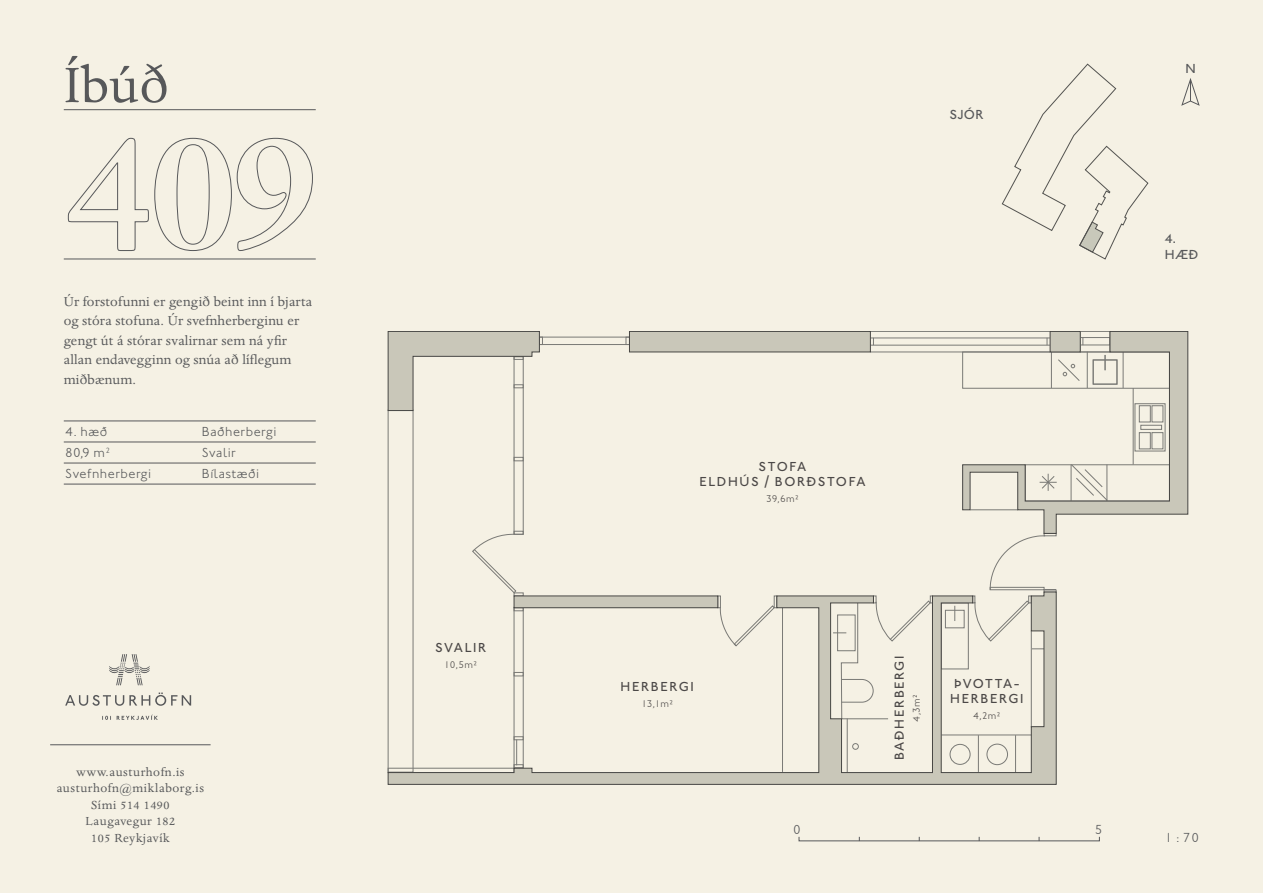
<style>
.page{position:relative;width:1263px;height:893px;background:#f5f1e4}
.page>*{position:absolute;margin:0;border:0;box-sizing:border-box;transform-origin:0 0}
.t1{font:57.3px "Dante MT Std";color:#57585a}
.t2{font:15px/19.5px "Dante MT Std";letter-spacing:.01em;color:#57585a}
.t3{font:13.5px/16.5px "Dante MT Std";letter-spacing:.04em;color:#57585a;text-align:center}
.t4{font:500 13.5px/14.9px "Johnston ITC Std";letter-spacing:.12em;color:#4f4d50;text-align:center}
.t5{font:300 13.5px/21px "Johnston ITC Std";letter-spacing:.04em;color:#57585a}
.t6{font:500 13.5px/16.2px "Johnston ITC Std";letter-spacing:.03em;color:#57585a}
.t7{font:300 10.05px "Johnston ITC Std";letter-spacing:.04em;color:#4f4d50}
</style>
<div class="page">
<svg style="left:1002px;top:64px;width:146px;height:195px"></svg>
<hr style="left:871px;top:338px;width:179px;height:1px;background:#808285">
<hr style="left:871px;top:345px;width:179px;height:1px;background:#808285">
<hr style="left:870px;top:352px;width:180px;height:1px;background:#808285">
<hr style="left:870px;top:331px;width:180px;height:1px;background:#808285">
<div style="left:539px;top:337px;width:91px;height:8px;border:1px solid #808285"></div>
<svg style="left:626px;top:337px;width:3px;height:8px"></svg>
<div style="left:514px;top:357px;width:9px;height:177px;border:1px solid #808285"></div>
<svg style="left:514px;top:457px;width:9px;height:4px"></svg>
<div style="left:388px;top:410px;width:25px;height:362px;border:1px solid #808285"></div>
<svg style="left:472px;top:531px;width:51px;height:61px"></svg>
<svg style="left:989px;top:534px;width:67px;height:58px"></svg>
<div style="left:629px;top:331px;width:241px;height:21px;background:#c9c7b9"></div>
<div style="left:629px;top:331px;width:241px;height:21px;border:1px solid #4b4c4d"></div>
<svg style="left:962px;top:331px;width:226px;height:203px"></svg>
<svg style="left:388px;top:331px;width:155px;height:80px"></svg>
<svg style="left:388px;top:592px;width:668px;height:193px"></svg>
<div style="left:1135px;top:403px;width:30px;height:48px;border:1px solid #808285"></div>
<div style="left:1140px;top:425px;width:22px;height:5px;border:1px solid #808285"></div>
<div style="left:1139px;top:406px;width:11px;height:16px;border:1px solid #808285"></div>
<div style="left:1152px;top:406px;width:11px;height:16px;border:1px solid #808285"></div>
<div style="left:1139px;top:432px;width:11px;height:17px;border:1px solid #808285"></div>
<div style="left:1152px;top:432px;width:11px;height:17px;border:1px solid #808285"></div>
<div style="left:799px;top:837px;width:300px;height:4px;border:1px solid #57585a"></div>
<hr style="left:50px;top:744px;width:161px;height:1px;background:#57585a">
<svg style="left:65px;top:692px;width:126px;height:14px"></svg>
<svg style="left:102px;top:716px;width:9px;height:4px"></svg>
<svg style="left:117px;top:715px;width:41px;height:5px"></svg>
<svg style="left:109px;top:654px;width:41px;height:31px"></svg>
<hr style="left:64px;top:109px;width:252px;height:1px;background:#57585a">
<hr style="left:64px;top:259px;width:252px;height:1px;background:#57585a">
<svg style="left:1181px;top:79px;width:18px;height:27px"></svg>
<svg style="left:68px;top:138px;width:245px;height:113px"></svg>
<hr style="left:64px;top:421px;width:252px;height:1px;background:#57585a">
<hr style="left:64px;top:442px;width:252px;height:1px;background:#57585a">
<hr style="left:64px;top:463px;width:252px;height:1px;background:#57585a">
<hr style="left:64px;top:484px;width:252px;height:1px;background:#57585a">
<h1 class="t1" style="left:64px;top:51px;width:107px">Íbúð</h1>
<p class="t2" style="left:64px;top:292px;width:250px">Úr forstofunni er gengið beint inn í bjarta og stóra stofuna. Úr svefnherberginu er gengt út á stórar svalirnar sem ná yfir allan endavegginn og snúa að líflegum miðbænum.</p>
<p class="t5" style="left:65px;top:421px;width:87px">4. hæð<br>80,9 m<sup>2<br></sup>Svefnherbergi</p>
<p class="t5" style="left:202px;top:421px;width:76px">Baðherbergi<br>Svalir<br>Bílastæði</p>
<p class="t3" style="left:57px;top:764px;width:149px">www.austurhofn.is austurhofn@miklaborg.is<br>Sími 514 1490<br>Laugavegur 182<br>105 Reykjavík</p>
<p class="t4" style="left:435px;top:640px;width:53px">SVALIR</p>
<p class="t7" style="left:444px;top:659px;width:35px">10,5m²</p>
<p class="t6" style="left:949px;top:106px;width:36px">SJÓR</p>
<p class="t6" style="left:1185px;top:60px;width:12px">N</p>
<p class="t6" style="left:1165px;top:230px;width:35px">4.<br>HÆÐ</p>
<p class="t4" style="left:699px;top:459px;width:168px">STOFA<br>ELDHÚS / BORÐSTOFA</p>
<p class="t7" style="left:766px;top:493px;width:35px">39,6m²</p>
<p class="t4" style="left:621px;top:679px;width:75px">HERBERGI</p>
<p class="t7" style="left:641px;top:698px;width:33px">13,1m²</p>
<p class="t4" style="left:892px;top:760px;width:106px;rotate:-90deg">BAÐHERBERGI</p>
<p class="t7" style="left:911px;top:722px;width:29px;rotate:-90deg">4,3m²</p>
<p class="t4" style="left:950px;top:676px;width:75px;text-align:left">ÞVOTTA-<br>HERBERGI</p>
<p class="t7" style="left:973px;top:710px;width:29px">4,2m²</p>
<p class="t5" style="left:793px;top:819px;width:9px">0</p>
<p class="t5" style="left:1095px;top:819px;width:9px">5</p>
<p class="t5" style="left:1165px;top:827px;width:36px">1 : 70</p>
</div>
